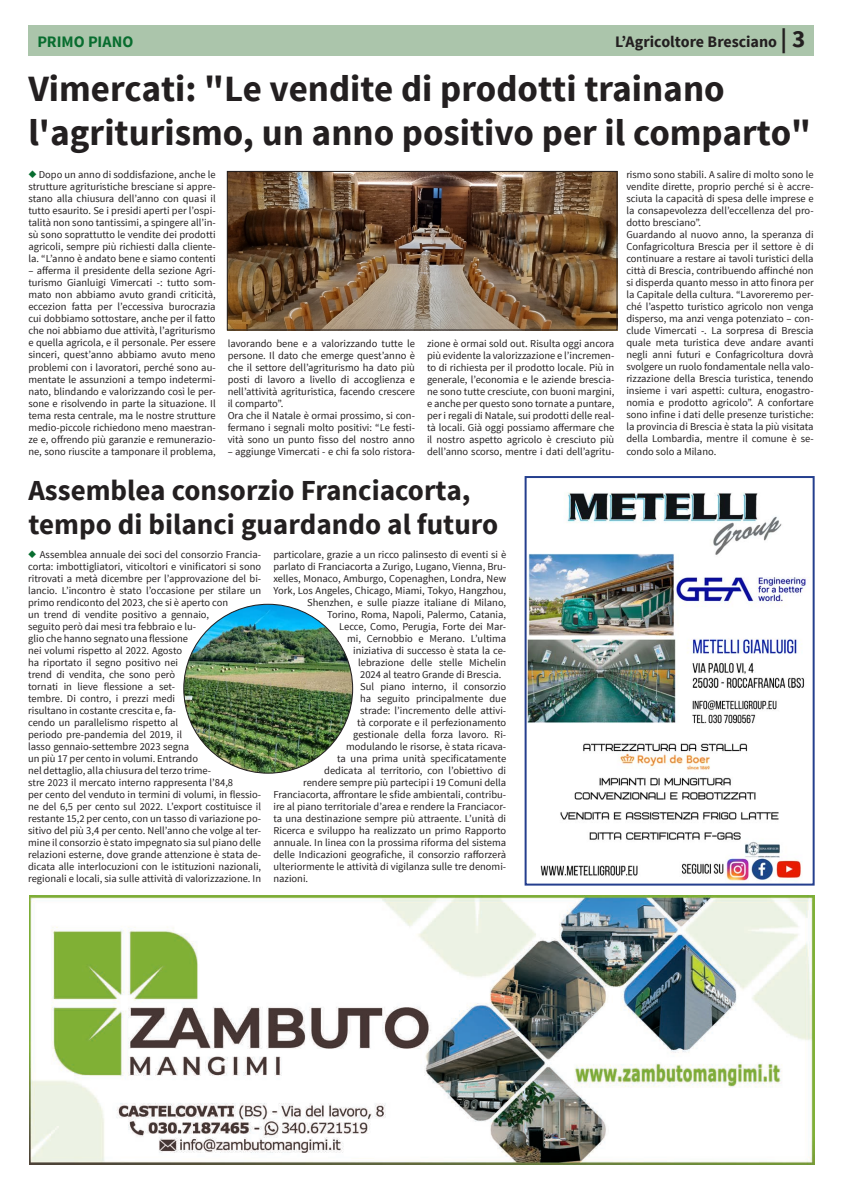
<style>
.page{position:relative;width:842px;height:1191px;background:#fff}
.page>*{position:absolute;margin:0;border:0;box-sizing:border-box;transform-origin:0 0}
.Testo_lungo{font:700 37px "Source Sans Pro";color:#231f20}
.Testo_lungo-2{font:700 29px/34.8px "Source Sans Pro";color:#231f20}
.t1{font:700 16px "Source Sans Pro";letter-spacing:-.005em;color:#231f20}
.t2{font:700 16px "Source Sans Pro";letter-spacing:-.005em;color:#086d2f}
.Testo_lungo-3{font:10.5px/12px "Source Sans Pro";color:#231f20;text-align:justify}
.s1{font-size:25px}
.s2{color:#086d2f}
</style>
<div class="page">
<div style="left:29px;top:26px;width:785px;height:30px;background:#abc5ab"></div>
<img style="left:229px;top:173px;width:386px;height:155px">
<div style="left:227px;top:171px;width:390px;height:159px;border:1px solid #231f20"></div>
<img style="left:29px;top:895px;width:785px;height:269px">
<img style="left:528px;top:492px;width:282px;height:389px">
<div style="left:525px;top:476px;width:290px;height:409px;border:2px solid #253f8e"></div>
<img style="left:184px;top:604px;width:169px;height:169px;border-radius:84px">
<p class="t2" style="left:37px;top:32px;width:97px">PRIMO PIANO</p>
<h3 class="t1" style="left:615px;top:32px;width:192px">L’Agricoltore Bresciano <span class="s1">| 3</span></h3>
<p class="Testo_lungo" style="left:28px;top:65px;width:698px">Vimercati: "Le vendite di prodotti trainano</p>
<p class="Testo_lungo" style="left:28px;top:109px;width:784px">l'agriturismo, un anno positivo per il comparto"</p>
<p class="Testo_lungo-3" style="left:28px;top:169px;width:189px"><span class="s2">◆</span> Dopo un anno di soddisfazione, anche le strutture agrituristiche bresciane si appre&shy;stano alla chiusura dell’anno con quasi il tutto esaurito. Se i presidi aperti per l’ospi&shy;talità non sono tantissimi, a spingere all’in&shy;sù sono soprattutto le vendite dei prodotti agricoli, sempre più richiesti dalla cliente&shy;la. “L’anno è andato bene e siamo contenti</p>
<p class="Testo_lungo-3" style="left:28px;top:265px;width:189px">– afferma il presidente della sezione Agri&shy;turismo Gianluigi Vimercati -: tutto som&shy;mato non abbiamo avuto grandi criticità, eccezion fatta per l’eccessiva burocrazia cui dobbiamo sottostare, anche per il fatto che noi abbiamo due attività, l’agriturismo e quella agricola, e il personale. Per essere sinceri, quest’anno abbiamo avuto meno problemi con i lavoratori, perché sono au&shy;mentate le assunzioni a tempo indetermi&shy;nato, blindando e valorizzando così le per&shy;sone e risolvendo in parte la situazione. Il tema resta centrale, ma le nostre strutture medio-piccole richiedono meno maestran&shy;ze e, offrendo più garanzie e remunerazio&shy;ne, sono riuscite a tamponare il problema,</p>
<h3 class="t2" style="left:37px;top:32px;width:120px">TITOLO RUBRICA</h3>
<p class="Testo_lungo-3" style="left:626px;top:169px;width:189px">rismo sono stabili. A salire di molto sono le vendite dirette, proprio perché si è accre&shy;sciuta la capacità di spesa delle imprese e la consapevolezza dell’eccellenza del pro&shy;dotto bresciano”.</p>
<p class="Testo_lungo-3" style="left:626px;top:229px;width:189px">Guardando al nuovo anno, la speranza di Confagricoltura Brescia per il settore è di continuare a restare ai tavoli turistici della città di Brescia, contribuendo affinché non si disperda quanto messo in atto finora per la Capitale della cultura. “Lavoreremo per&shy;ché l’aspetto turistico agricolo non venga disperso, ma anzi venga potenziato – con&shy;clude Vimercati -. La sorpresa di Brescia quale meta turistica deve andare avanti negli anni futuri e Confagricoltura dovrà svolgere un ruolo fondamentale nella valo&shy;rizzazione della Brescia turistica, tenendo insieme i vari aspetti: cultura, enogastro&shy;nomia e prodotto agricolo”. A confortare sono infine i dati delle presenze turistiche: la provincia di Brescia è stata la più visitata della Lombardia, mentre il comune è se&shy;condo solo a Milano.</p>
<p class="Testo_lungo-3" style="left:427px;top:337px;width:189px">zione è ormai sold out. Risulta oggi ancora più evidente la valorizzazione e l’incremen&shy;to di richiesta per il prodotto locale. Più in generale, l’economia e le aziende brescia&shy;ne sono tutte cresciute, con buoni margini, e anche per questo sono tornate a puntare, per i regali di Natale, sui prodotti delle real&shy;tà locali. Già oggi possiamo affermare che il nostro aspetto agricolo è cresciuto più dell’anno scorso, mentre i dati dell’agritu-</p>
<p class="Testo_lungo-3" style="left:228px;top:337px;width:189px">lavorando bene e a valorizzando tutte le persone. Il dato che emerge quest’anno è che il settore dell’agriturismo ha dato più posti di lavoro a livello di accoglienza e nell’attività agrituristica, facendo crescere il comparto”.</p>
<p class="Testo_lungo-3" style="left:228px;top:409px;width:189px">Ora che il Natale è ormai prossimo, si con&shy;fermano i segnali molto positivi: “Le festi&shy;vità sono un punto fisso del nostro anno</p>
<p class="Testo_lungo-3" style="left:228px;top:446px;width:189px">– aggiunge Vimercati - e chi fa solo ristora-</p>
<p class="Testo_lungo-2" style="left:28px;top:473px;width:471px">Assemblea consorzio Franciacorta, tempo di bilanci guardando al futuro</p>
<p class="Testo_lungo-3" style="left:28px;top:548px;width:235px;text-align:left"><span class="s2">◆</span> Assemblea annuale dei soci del consorzio Francia&shy;corta: imbottigliatori, viticoltori e vinificatori si sono ritrovati a metà dicembre per l’approvazione del bi&shy;lancio. L’incontro è stato l’occasione per stilare un primo rendiconto del 2023, che si è aperto con<br>un trend di vendite positivo a gennaio,<br>seguito però dai mesi tra febbraio e lu-<br>glio che hanno segnato una flessione<br>nei volumi rispetto al 2022. Agosto<br>ha riportato il segno positivo nei<br>trend di vendita, che sono però<br>tornati in lieve flessione a set-<br>tembre. Di contro, i prezzi medi<br>risultano in costante crescita e, fa-<br>cendo un parallelismo rispetto al<br>periodo pre-pandemia del 2019, il<br>lasso gennaio-settembre 2023 segna<br>un più 17 per cento in volumi. Entrando<br>nel dettaglio, alla chiusura del terzo trime-<br>stre 2023 il mercato interno rappresenta l’84,8<br>per cento del venduto in termini di volumi, in flessio&shy;ne del 6,5 per cento sul 2022. L’export costituisce il restante 15,2 per cento, con un tasso di variazione po&shy;sitivo del più 3,4 per cento. Nell’anno che volge al ter&shy;mine il consorzio è stato impegnato sia sul piano delle relazioni esterne, dove grande attenzione è stata de&shy;dicata alle interlocuzioni con le istituzioni nazionali, regionali e locali, sia sulle attività di valorizzazione. In</p>
<p class="Testo_lungo-3" style="left:273px;top:548px;width:234px">particolare, grazie a un ricco palinsesto di eventi si è</p>
<p class="Testo_lungo-3" style="left:273px;top:560px;width:234px">parlato di Franciacorta a Zurigo, Lugano, Vienna, Bru-</p>
<p class="Testo_lungo-3" style="left:273px;top:572px;width:234px">xelles, Monaco, Amburgo, Copenaghen, Londra, New</p>
<p class="Testo_lungo-3" style="left:273px;top:584px;width:234px">York, Los Angeles, Chicago, Miami, Tokyo, Hangzhou,</p>
<p class="Testo_lungo-3" style="left:307px;top:596px;width:201px">Shenzhen, e sulle piazze italiane di Milano,</p>
<p class="Testo_lungo-3" style="left:327px;top:608px;width:181px">Torino, Roma, Napoli, Palermo, Catania,</p>
<p class="Testo_lungo-3" style="left:339px;top:620px;width:169px">Lecce, Como, Perugia, Forte dei Mar-</p>
<p class="Testo_lungo-3" style="left:347px;top:632px;width:161px">mi, Cernobbio e Merano. L’ultima</p>
<p class="Testo_lungo-3" style="left:353px;top:644px;width:154px">iniziativa di successo è stata la ce-</p>
<p class="Testo_lungo-3" style="left:358px;top:656px;width:150px">lebrazione delle stelle Michelin</p>
<p class="Testo_lungo-3" style="left:360px;top:668px;width:143px">2024 al teatro Grande di Brescia.</p>
<p class="Testo_lungo-3" style="left:360px;top:680px;width:148px">Sul piano interno, il consorzio</p>
<p class="Testo_lungo-3" style="left:360px;top:692px;width:148px">ha seguito principalmente due</p>
<p class="Testo_lungo-3" style="left:360px;top:704px;width:148px">strade: l’incremento delle attivi-</p>
<p class="Testo_lungo-3" style="left:357px;top:716px;width:150px">tà corporate e il perfezionamento</p>
<p class="Testo_lungo-3" style="left:353px;top:728px;width:154px">gestionale della forza lavoro. Ri-</p>
<p class="Testo_lungo-3" style="left:346px;top:740px;width:161px">modulando le risorse, è stata ricava-</p>
<p class="Testo_lungo-3" style="left:337px;top:752px;width:171px">ta una prima unità specificatamente</p>
<p class="Testo_lungo-3" style="left:324px;top:764px;width:184px">dedicata al territorio, con l’obiettivo di</p>
<p class="Testo_lungo-3" style="left:303px;top:776px;width:205px">rendere sempre più partecipi i 19 Comuni della</p>
<p class="Testo_lungo-3" style="left:273px;top:788px;width:234px">Franciacorta, affrontare le sfide ambientali, contribu-</p>
<p class="Testo_lungo-3" style="left:273px;top:800px;width:234px">ire al piano territoriale d’area e rendere la Franciacor-</p>
<p class="Testo_lungo-3" style="left:273px;top:812px;width:234px">ta una destinazione sempre più attraente. L’unità di</p>
<p class="Testo_lungo-3" style="left:273px;top:824px;width:234px">Ricerca e sviluppo ha realizzato un primo Rapporto</p>
<p class="Testo_lungo-3" style="left:273px;top:836px;width:234px">annuale. In linea con la prossima riforma del sistema</p>
<p class="Testo_lungo-3" style="left:273px;top:848px;width:234px">delle Indicazioni geografiche, il consorzio rafforzerà</p>
<p class="Testo_lungo-3" style="left:273px;top:860px;width:234px">ulteriormente le attività di vigilanza sulle tre denomi-</p>
<p class="Testo_lungo-3" style="left:273px;top:872px;width:36px">nazioni.</p>
</div>
